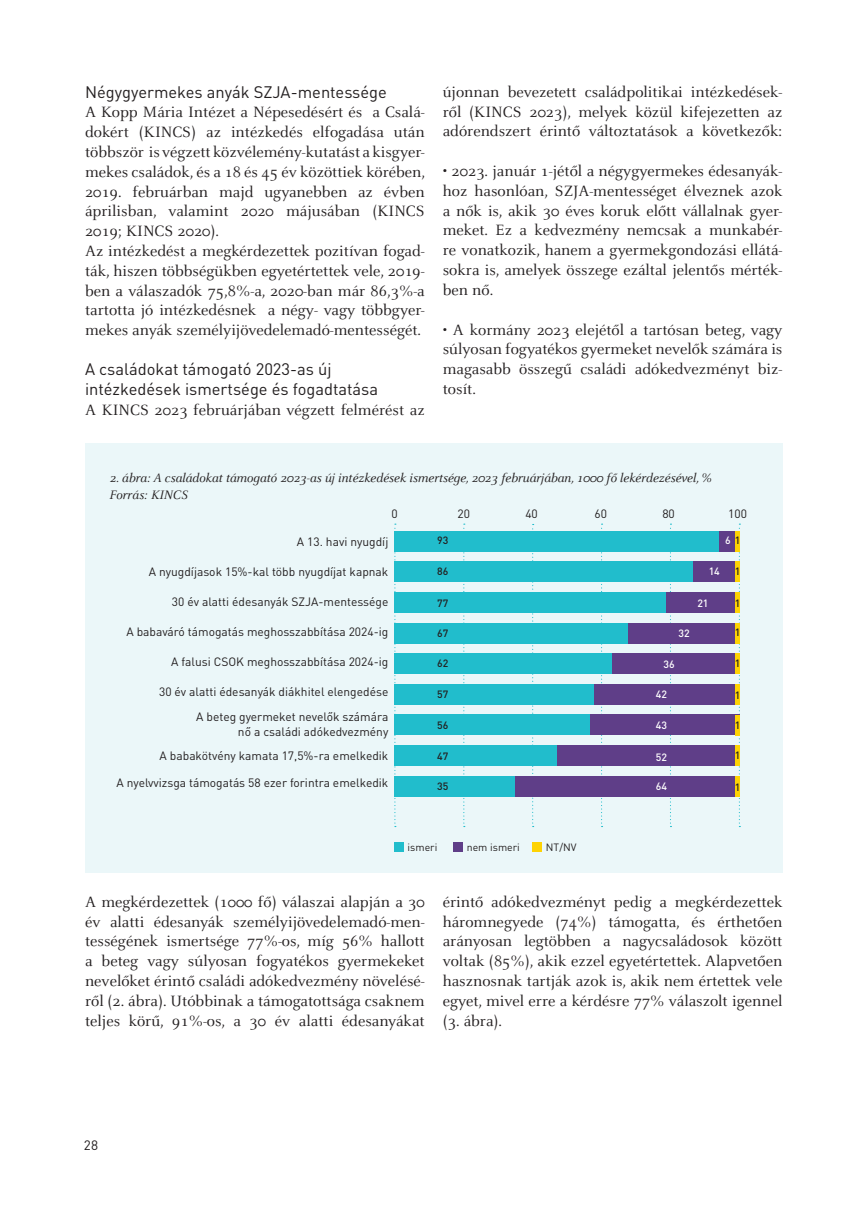
<style>
.page{position:relative;width:859px;height:1212px;background:#fff}
.page>*{position:absolute;margin:0;border:0;box-sizing:border-box;transform-origin:0 0}
.t1{font:16.5px/19.8px "Celeste H";color:#231f20;text-align:justify}
.t2{font:16.5px/19.8px "DIN Pro";color:#231f20}
.t3{font:italic 13.5px/16.5px "Celeste H";letter-spacing:-.01em;color:#231f20}
.t4{font:13.5px "DIN Pro";color:#231f20}
.t5{font:12px/25.2px "DIN Pro";color:#231f20;text-align:right}
.t6{font:500 10.5px "DIN Pro";color:#231f20}
.t7{font:10.5px "DIN Pro";color:#231f20}
.t8{font:500 10.5px "DIN Pro";color:#fff}
.s1{color:#231f20}
</style>
<div class="page">
<div style="left:85px;top:443px;width:697px;height:429px;background:#ebf7f9"></div>
<svg style="left:463px;top:524px;width:2px;height:303px"></svg>
<svg style="left:739px;top:524px;width:1px;height:303px"></svg>
<svg style="left:394px;top:524px;width:2px;height:303px"></svg>
<svg style="left:670px;top:524px;width:1px;height:303px"></svg>
<svg style="left:601px;top:524px;width:2px;height:303px"></svg>
<svg style="left:532px;top:524px;width:2px;height:303px"></svg>
<div style="left:394px;top:531px;width:346px;height:20px;background:#21bdcc"></div>
<div style="left:719px;top:531px;width:21px;height:20px;background:#5f3e88"></div>
<hr style="left:736px;top:531px;width:4px;height:20px;background:#fed304">
<div style="left:394px;top:592px;width:346px;height:21px;background:#21bdcc"></div>
<div style="left:666px;top:592px;width:74px;height:21px;background:#5f3e88"></div>
<div style="left:735px;top:592px;width:5px;height:21px;background:#fed304"></div>
<div style="left:394px;top:653px;width:346px;height:21px;background:#21bdcc"></div>
<div style="left:613px;top:653px;width:127px;height:21px;background:#5f3e88"></div>
<div style="left:735px;top:653px;width:5px;height:21px;background:#fed304"></div>
<div style="left:394px;top:715px;width:346px;height:20px;background:#21bdcc"></div>
<div style="left:590px;top:715px;width:150px;height:20px;background:#5f3e88"></div>
<div style="left:735px;top:715px;width:5px;height:20px;background:#fed304"></div>
<div style="left:394px;top:562px;width:346px;height:20px;background:#21bdcc"></div>
<div style="left:693px;top:562px;width:47px;height:20px;background:#5f3e88"></div>
<div style="left:735px;top:562px;width:5px;height:20px;background:#fed304"></div>
<div style="left:394px;top:623px;width:346px;height:20px;background:#21bdcc"></div>
<div style="left:628px;top:623px;width:112px;height:20px;background:#5f3e88"></div>
<div style="left:735px;top:623px;width:5px;height:20px;background:#fed304"></div>
<div style="left:394px;top:684px;width:346px;height:20px;background:#21bdcc"></div>
<div style="left:594px;top:684px;width:146px;height:20px;background:#5f3e88"></div>
<div style="left:735px;top:684px;width:5px;height:21px;background:#fed304"></div>
<div style="left:394px;top:745px;width:346px;height:21px;background:#21bdcc"></div>
<div style="left:557px;top:745px;width:183px;height:21px;background:#5f3e88"></div>
<hr style="left:736px;top:745px;width:4px;height:21px;background:#fed304">
<div style="left:394px;top:776px;width:346px;height:20px;background:#21bdcc"></div>
<div style="left:516px;top:776px;width:224px;height:20px;background:#5f3e88"></div>
<hr style="left:736px;top:776px;width:4px;height:20px;background:#fed304">
<div style="left:394px;top:843px;width:10px;height:9px;background:#21bdcc"></div>
<div style="left:454px;top:843px;width:9px;height:9px;background:#5f3e88"></div>
<div style="left:533px;top:843px;width:9px;height:9px;background:#fed304"></div>
<p class="t2" style="left:85px;top:81px;width:303px">Négygyermekes anyák SZJA-mentessége</p>
<p class="t1" style="left:85px;top:103px;width:342px;text-align:left">A Kopp Mária Intézet a Népesedésért és a Csalá&shy;dokért (KINCS) az intézkedés elfogadása után többször is végzett közvélemény-kutatást a kisgyer&shy;mekes családok, és a 18 és 45 év közöttiek körében, 2019. februárban majd ugyanebben az évben áprilisban, valamint 2020 májusában (KINCS 2019; KINCS 2020).<br>Az intézkedést a megkérdezettek pozitívan fogad&shy;ták, hiszen többségükben egyetértettek vele, 2019- ben a válaszadók 75,8%-a, 2020-ban már 86,3%-a tartotta jó intézkedésnek a négy- vagy többgyer&shy;mekes anyák személyijövedelemadó-mentességét.</p>
<p class="t2" style="left:85px;top:358px;width:294px">A családokat támogató 2023-as új intézkedések ismertsége és fogadtatása</p>
<p class="t1" style="left:85px;top:400px;width:341px">A KINCS 2023 februárjában végzett felmérést az</p>
<p class="t1" style="left:443px;top:83px;width:341px">újonnan bevezetett családpolitikai intézkedések&shy;ről (KINCS 2023), melyek közül kifejezetten az adórendszert érintő változtatások a következők:</p>
<p class="t1" style="left:443px;top:162px;width:341px">• 2023. január 1-jétől a négygyermekes édesanyák&shy;hoz hasonlóan, SZJA-mentességet élveznek azok a nők is, akik 30 éves koruk előtt vállalnak gyer&shy;meket. Ez a kedvezmény nemcsak a munkabér&shy;re vonatkozik, hanem a gyermekgondozási ellátá&shy;sokra is, amelyek összege ezáltal jelentős mérték&shy;ben nő.</p>
<p class="t1" style="left:443px;top:320px;width:341px">• A kormány 2023 elejétől a tartósan beteg, vagy súlyosan fogyatékos gyermeket nevelők számára is magasabb összegű családi adókedvezményt biz&shy;tosít.</p>
<p class="t3" style="left:110px;top:470px;width:604px">2. ábra: A családokat támogató 2023-as új intézkedések ismertsége, 2023 februárjában, 1000 fő lekérdezésével, %<br>Forrás: KINCS</p>
<p class="t5" style="left:297px;top:528px;width:93px">A 13. havi nyugdíj</p>
<p class="t5" style="left:149px;top:558px;width:241px">A nyugdíjasok 15%-kal több nyugdíjat kapnak</p>
<p class="t5" style="left:172px;top:588px;width:218px">30 év alatti édesanyák SZJA-mentessége</p>
<p class="t5" style="left:126px;top:618px;width:263px">A babaváró támogatás meghosszabbítása 2024-ig</p>
<p class="t5" style="left:171px;top:649px;width:219px">A falusi CSOK meghosszabbítása 2024-ig</p>
<p class="t5" style="left:159px;top:679px;width:231px">30 év alatti édesanyák diákhitel elengedése<br>A beteg gyermeket nevelők számára</p>
<p class="t5" style="left:160px;top:719px;width:230px;line-height:23.9px">nő a családi adókedvezmény<br>A babakötvény kamata 17,5%-ra emelkedik</p>
<p class="t5" style="left:116px;top:769px;width:273px">A nyelvvizsga támogatás 58 ezer forintra emelkedik</p>
<p class="t5" style="left:392px;top:500px;width:8px">0</p>
<p class="t5" style="left:457px;top:500px;width:14px">20</p>
<p class="t5" style="left:525px;top:500px;width:14px">40</p>
<p class="t5" style="left:594px;top:500px;width:14px">60</p>
<p class="t5" style="left:662px;top:500px;width:14px">80</p>
<p class="t5" style="left:728px;top:500px;width:20px">100</p>
<p class="t6" style="left:437px;top:533px;width:13px">93</p>
<p class="t8" style="left:725px;top:533px;width:17px">6 <span class="s1">1</span></p>
<p class="t6" style="left:437px;top:564px;width:13px">86</p>
<p class="t8" style="left:709px;top:564px;width:13px">14</p>
<p class="t6" style="left:735px;top:564px;width:7px">1</p>
<p class="t8" style="left:697px;top:596px;width:13px">21</p>
<p class="t6" style="left:437px;top:596px;width:13px">77</p>
<p class="t6" style="left:735px;top:596px;width:7px">1</p>
<p class="t6" style="left:735px;top:625px;width:7px">1</p>
<p class="t8" style="left:678px;top:626px;width:13px">32</p>
<p class="t6" style="left:437px;top:626px;width:13px">67</p>
<p class="t6" style="left:437px;top:656px;width:13px">62</p>
<p class="t6" style="left:735px;top:656px;width:7px">1</p>
<p class="t8" style="left:663px;top:657px;width:13px">36</p>
<p class="t6" style="left:437px;top:687px;width:13px">57</p>
<p class="t8" style="left:656px;top:687px;width:13px">42</p>
<p class="t6" style="left:735px;top:688px;width:7px">1</p>
<p class="t8" style="left:656px;top:718px;width:13px">43</p>
<p class="t6" style="left:735px;top:718px;width:7px">1</p>
<p class="t6" style="left:437px;top:718px;width:13px">56</p>
<p class="t6" style="left:735px;top:748px;width:7px">1</p>
<p class="t6" style="left:437px;top:749px;width:13px">47</p>
<p class="t6" style="left:437px;top:779px;width:13px">35</p>
<p class="t8" style="left:656px;top:750px;width:13px">52</p>
<p class="t8" style="left:656px;top:779px;width:13px">64</p>
<p class="t6" style="left:735px;top:780px;width:7px">1</p>
<p class="t7" style="left:408px;top:839px;width:31px">ismeri</p>
<p class="t7" style="left:467px;top:839px;width:55px">nem ismeri</p>
<p class="t7" style="left:546px;top:839px;width:32px">NT/NV</p>
<p class="t1" style="left:85px;top:892px;width:341px">A megkérdezettek (1000 fő) válaszai alapján a 30 év alatti édesanyák személyijövedelemadó-men&shy;tességének ismertsége 77%-os, míg 56% hallott a beteg vagy súlyosan fogyatékos gyermekeket nevelőket érintő családi adókedvezmény növelésé&shy;ről (2. ábra). Utóbbinak a támogatottsága csaknem teljes körű, 91%-os, a 30 év alatti édesanyákat</p>
<p class="t1" style="left:443px;top:892px;width:341px">érintő adókedvezményt pedig a megkérdezettek háromnegyede (74%) támogatta, és érthetően arányosan legtöbben a nagycsaládosok között voltak (85%), akik ezzel egyetértettek. Alapvetően hasznosnak tartják azok is, akik nem értettek vele egyet, mivel erre a kérdésre 77% válaszolt igennel (3. ábra).</p>
<p class="t4" style="left:84px;top:1136px;width:16px">28</p>
</div>
